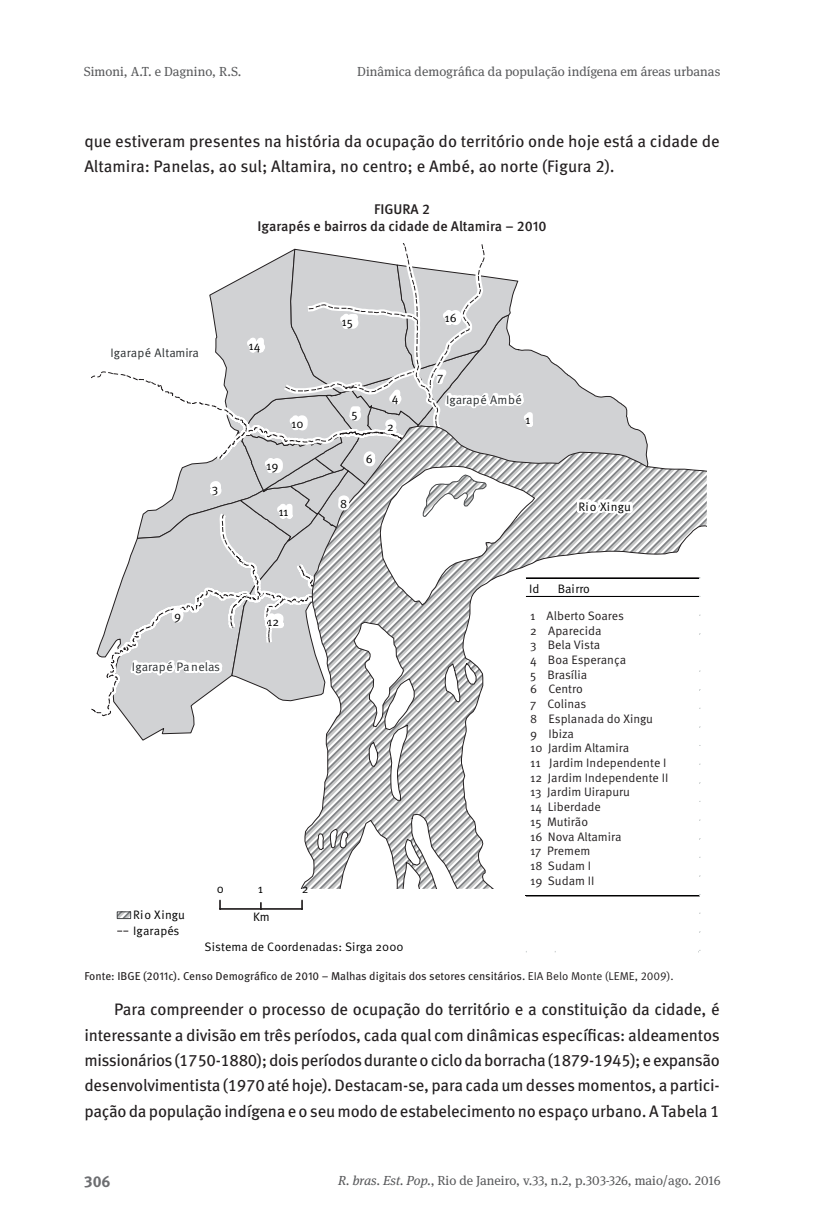
<style>
.page{position:relative;width:824px;height:1231px;background:#fff}
.page>*{position:absolute;margin:0;border:0;box-sizing:border-box;transform-origin:0 0}
.t1{font:16.62px/25.4px "Meta Pro";letter-spacing:-.005em;color:#231f20}
.t2{font:700 15.75px "Meta Pro";color:#6c6d70}
.t3{font:500 14px/17.3px "Meta Pro";color:#231f20;text-align:center}
.t4{font:13.12px "Meta Serif Pro";color:#57585a}
.t5{font:12.25px/14.7px "Meta Pro Norm";color:#231f20}
.t6{font:12.25px "Meta Pro Norm";letter-spacing:.005em;color:#000001}
.t7{font:12.25px "Meta Pro Norm";letter-spacing:.005em;color:#2a2e30}
.t8{font:11.38px "Meta Pro";color:#231f20}
.s1{font-family:"Meta Pro Norm"}
.s2{font-style:italic}
</style>
<div class="page">
<svg style="left:535px;top:351px;width:95px;height:74px"></svg>
<svg style="left:128px;top:721px;width:67px;height:20px"></svg>
<svg style="left:301px;top:425px;width:405px;height:463px"></svg>
<hr style="left:220px;top:908px;width:82px;height:1px;background:#231f20">
<svg style="left:260px;top:902px;width:2px;height:6px"></svg>
<svg style="left:301px;top:900px;width:2px;height:8px"></svg>
<svg style="left:219px;top:900px;width:2px;height:8px"></svg>
<svg style="left:119px;top:913px;width:10px;height:3px"></svg>
<div style="left:117px;top:911px;width:14px;height:7px;border:1px solid #46484a"></div>
<svg style="left:117px;top:930px;width:12px;height:2px"></svg>
<hr style="left:526px;top:577px;width:173px;height:1px;background:#000001">
<hr style="left:526px;top:596px;width:173px;height:1px;background:#000001">
<hr style="left:526px;top:895px;width:173px;height:1px;background:#231f20">
<hr style="left:525px;top:894px;width:173px;height:1px;background:#000001">
<svg style="left:574px;top:495px;width:62px;height:25px"></svg>
<svg style="left:92px;top:243px;width:443px;height:478px"></svg>
<p class="t4" style="left:84px;top:62px;width:159px">Simoni, A.T. e Dagnino, R.S.</p>
<p class="t4" style="left:357px;top:62px;width:364px">Dinâmica demográfica da população indígena em áreas urbanas</p>
<p class="t1" style="left:84px;top:127px;width:637px">que estiveram presentes na história da ocupação do território onde hoje está a cidade de<br>Altamira: Panelas, ao sul; Altamira, no centro; e Ambé, ao norte (Figura 2).</p>
<p class="t3" style="left:257px;top:200px;width:290px">FIGURA 2<br>Igarapés e bairros da cidade de Altamira – 2010</p>
<p class="t7" style="left:110px;top:343px;width:90px">Igarapé Altamira</p>
<p class="t6" style="left:212px;top:479px;width:8px">3</p>
<p class="t6" style="left:248px;top:336px;width:13px">14</p>
<p class="t6" style="left:291px;top:414px;width:14px">10</p>
<p class="t6" style="left:266px;top:456px;width:14px">19</p>
<p class="t6" style="left:278px;top:502px;width:11px">11</p>
<p class="t6" style="left:341px;top:312px;width:13px">15</p>
<p class="t6" style="left:351px;top:404px;width:8px">5</p>
<p class="t6" style="left:366px;top:450px;width:9px">6</p>
<p class="t6" style="left:340px;top:494px;width:9px">8</p>
<p class="t6" style="left:392px;top:388px;width:8px">4</p>
<p class="t6" style="left:387px;top:418px;width:8px">2</p>
<p class="t6" style="left:174px;top:606px;width:9px">9</p>
<p class="t7" style="left:132px;top:657px;width:90px">Igarapé Panelas</p>
<p class="t6" style="left:267px;top:612px;width:14px">12</p>
<p class="t6" style="left:217px;top:879px;width:9px">0</p>
<p class="t6" style="left:302px;top:879px;width:8px">2</p>
<p class="t6" style="left:258px;top:879px;width:7px">1</p>
<p class="t6" style="left:133px;top:905px;width:53px">Rio Xingu</p>
<p class="t6" style="left:253px;top:907px;width:18px">Km</p>
<p class="t6" style="left:133px;top:921px;width:48px">Igarapés</p>
<p class="t6" style="left:204px;top:937px;width:201px">Sistema de Coordenadas: Sirga 2000</p>
<p class="t6" style="left:444px;top:308px;width:14px">16</p>
<p class="t6" style="left:437px;top:368px;width:8px">7</p>
<p class="t7" style="left:446px;top:390px;width:77px">Igarapé Ambé</p>
<p class="t6" style="left:525px;top:411px;width:7px">1</p>
<p class="t6" style="left:578px;top:497px;width:54px">Rio Xingu</p>
<p class="t6" style="left:529px;top:579px;width:12px">Id</p>
<p class="t6" style="left:558px;top:579px;width:33px">Bairro</p>
<p class="t5" style="left:530px;top:607px;width:140px">1 Alberto Soares<br>2 Aparecida<br>3 Bela Vista<br>4 Boa Esperança<br>5 Brasília<br>6 Centro<br>7 Colinas<br>8 Esplanada do Xingu<br>9 Ibiza<br>10 Jardim Altamira<br>11 Jardim Independente I<br>12 Jardim Independente II<br>13 Jardim Uirapuru<br>14 Liberdade<br>15 Mutirão<br>16 Nova Altamira<br>17 Premem<br>18 Sudam I<br>19 Sudam II</p>
<p class="t8" style="left:84px;top:967px;width:590px">Fonte: IBGE (2011c). Censo Demográfico de 2010 – Malhas digitais dos setores censitários. <span class="s1">EIA Belo Monte (LEME, 2009).</span></p>
<p class="t1" style="left:84px;top:995px;width:637px;text-align:justify;text-indent:30px">Para compreender o processo de ocupação do território e a constituição da cidade, é interessante a divisão em três períodos, cada qual com dinâmicas específicas: aldeamentos missionários (1750-1880); dois períodos durante o ciclo da borracha (1879-1945); e expansão desenvolvimentista (1970 até hoje). Destacam-se, para cada um desses momentos, a partici&shy;pação da população indígena e o seu modo de estabelecimento no espaço urbano. A Tabela 1</p>
<p class="t2" style="left:84px;top:1168px;width:28px">306</p>
<p class="t4" style="left:338px;top:1170px;width:384px"><span class="s2">R. bras. Est. Pop.</span>, Rio de Janeiro, v.33, n.2, p.303-326, maio/ago. 2016</p>
</div>
